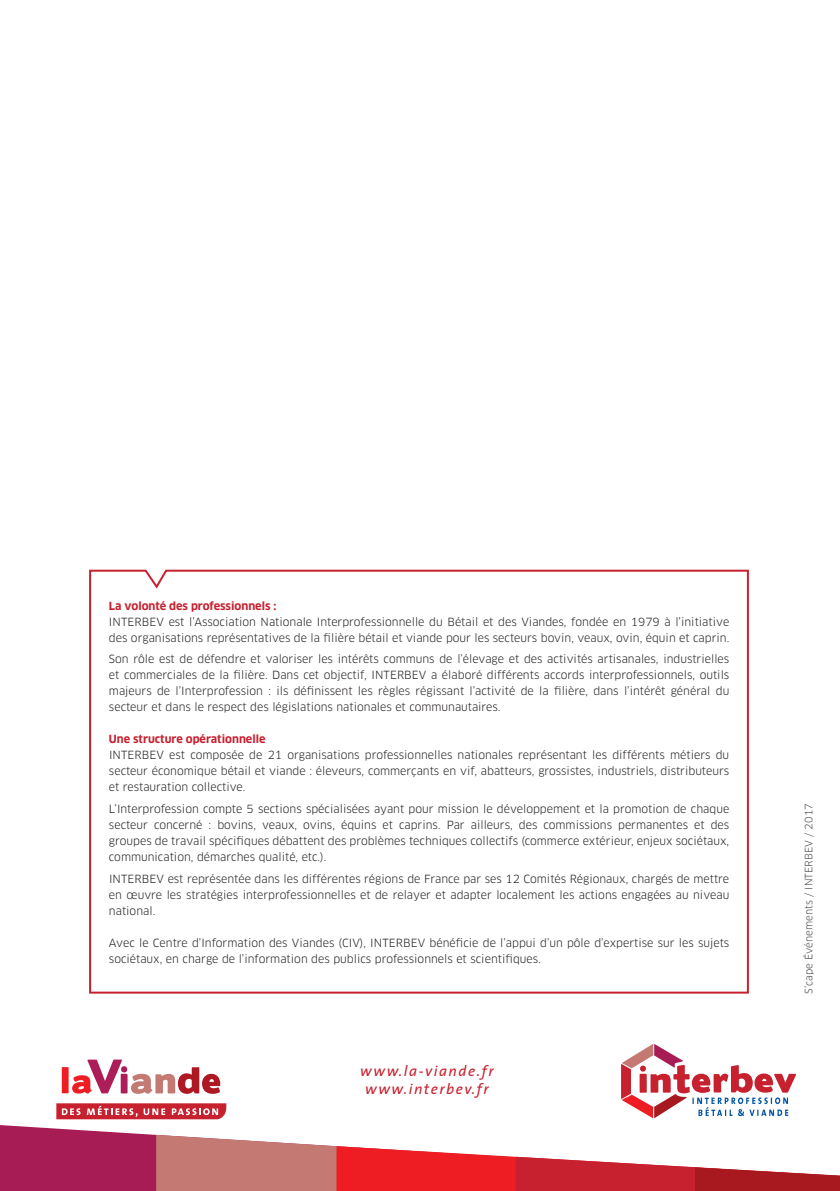
<style>
.page{position:relative;width:840px;height:1191px;background:#fff}
.page>*{position:absolute;margin:0;border:0;box-sizing:border-box;transform-origin:0 0}
.t1{font:italic 15px/18px "The Sans";letter-spacing:.1em;color:#c7202f;text-align:center}
.t2{font:11px/16px "Clan OT";color:#231f20;text-align:justify}
.t3{font:700 11px "Clan OT";color:#c7202f}
.t4{font:10px "Clan OT";color:#4b4c4d}
</style>
<div class="page">
<svg style="left:89px;top:569px;width:660px;height:425px"></svg>
<svg style="left:0;top:1125px;width:156px;height:66px;fill:#a71c55"></svg>
<svg style="left:156px;top:1134px;width:683px;height:57px"></svg>
<svg style="left:56px;top:1059px;width:171px;height:60px"></svg>
<svg style="left:621px;top:1044px;width:175px;height:75px"></svg>
<p class="t3" style="left:109px;top:599px;width:169px">La volonté des professionnels :</p>
<p class="t2" style="left:109px;top:613px;width:621px">INTERBEV est l’Association Nationale Interprofessionnelle du Bétail et des Viandes, fondée en 1979 à l’initiative des organisations représentatives de la filière bétail et viande pour les secteurs bovin, veaux, ovin, équin et caprin.</p>
<p class="t2" style="left:109px;top:651px;width:621px">Son rôle est de défendre et valoriser les intérêts communs de l’élevage et des activités artisanales, industrielles et commerciales de la filière. Dans cet objectif, INTERBEV a élaboré différents accords interprofessionnels, outils majeurs de l’Interprofession : ils définissent les règles régissant l’activité de la filière, dans l’intérêt général du secteur et dans le respect des législations nationales et communautaires.</p>
<p class="t3" style="left:109px;top:733px;width:158px">Une structure opérationnelle</p>
<p class="t2" style="left:109px;top:747px;width:621px">INTERBEV est composée de 21 organisations professionnelles nationales représentant les différents métiers du secteur économique bétail et viande : éleveurs, commerçants en vif, abatteurs, grossistes, industriels, distributeurs et restauration collective.</p>
<p class="t2" style="left:109px;top:801px;width:621px">L’Interprofession compte 5 sections spécialisées ayant pour mission le développement et la promotion de chaque secteur concerné : bovins, veaux, ovins, équins et caprins. Par ailleurs, des commissions permanentes et des groupes de travail spécifiques débattent des problèmes techniques collectifs (commerce extérieur, enjeux sociétaux, communication, démarches qualité, etc.).</p>
<p class="t2" style="left:109px;top:870px;width:621px">INTERBEV est représentée dans les différentes régions de France par ses 12 Comités Régionaux, chargés de mettre en œuvre les stratégies interprofessionnelles et de relayer et adapter localement les actions engagées au niveau national.</p>
<p class="t2" style="left:109px;top:934px;width:621px">Avec le Centre d’Information des Viandes (CIV), INTERBEV bénéficie de l’appui d’un pôle d’expertise sur les sujets sociétaux, en charge de l’information des publics professionnels et scientifiques.</p>
<h1 class="t1" style="left:360px;top:1061px;width:135px">www.la-viande.fr www.interbev.fr</h1>
<p class="t4" style="left:802px;top:993px;width:192px;rotate:-90deg">S’cape Événements / INTERBEV / 2017</p>
</div>
